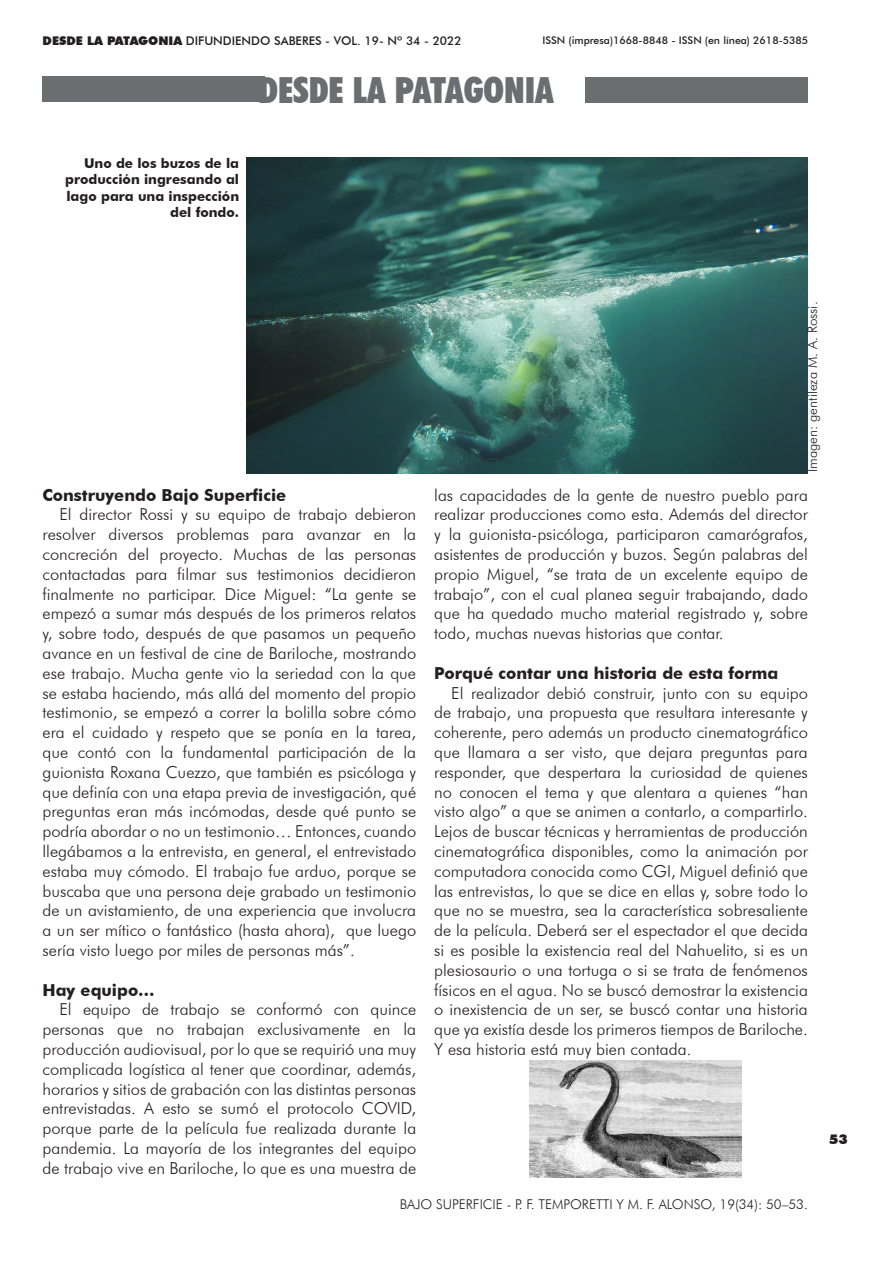
<style>
.page{position:relative;width:893px;height:1263px;background:#fff}
.page>*{position:absolute;margin:0;border:0;box-sizing:border-box;transform-origin:0 0}
.t1{font:900 condensed 36px "Futura BT";color:#6c6d70}
.Predeterminado{font:300 16.5px/19.8px "Futura BT";color:#231f20;text-align:justify}
.Predeterminado-2{font:700 16.5px "Futura BT";color:#231f20}
.t2{font:700 13.5px/16.5px "Futura BT";color:#231f20;text-align:right}
.t3{font:300 13.5px "Futura BT";color:#222}
.t4{font:300 13.5px "Futura BT";color:#231f20}
.t5{font:900 13.5px "Futura BT";color:#231f20}
.t6{font:500 12px "Futura BT";color:#231f20}
.t7{font:500 10.5px "Futura BT";color:#231f20}
.s1{font-weight:900}
.s2{color:#231f20}
</style>
<div class="page">
<div style="left:43px;top:77px;width:222px;height:25px;background:#6c6d70"></div>
<div style="left:586px;top:78px;width:222px;height:25px;background:#6c6d70"></div>
<img style="left:246px;top:157px;width:562px;height:316px">
<img style="left:529px;top:1060px;width:213px;height:118px">
<p class="t6" style="left:43px;top:33px;width:421px"><span class="s1">DESDE LA PATAGONIA</span> DIFUNDIENDO SABERES - VOL. 19- Nº 34 - 2022</p>
<p class="t7" style="left:542px;top:34px;width:267px">ISSN (impresa)1668-8848 - ISSN (en línea) 2618-5385</p>
<p class="t1" style="left:258px;top:68px;width:297px">DESDE LA PATAGONIA</p>
<p class="t2" style="left:84px;top:154px;width:157px">Uno de los buzos de la</p>
<p class="t2" style="left:65px;top:171px;width:176px">producción ingresando al lago para una inspección del fondo.</p>
<p class="Predeterminado-2" style="left:43px;top:485px;width:245px">Construyendo Bajo Superficie</p>
<p class="Predeterminado" style="left:43px;top:504px;width:375px;text-indent:17px">El director Rossi y su equipo de trabajo debieron resolver diversos problemas para avanzar en la concreción del proyecto. Muchas de las personas contactadas para filmar sus testimonios decidieron finalmente no participar. Dice Miguel: “La gente se empezó a sumar más después de los primeros relatos y, sobre todo, después de que pasamos un pequeño avance en un festival de cine de Bariloche, mostrando ese trabajo. Mucha gente vio la seriedad con la que se estaba haciendo, más allá del momento del propio testimonio, se empezó a correr la bolilla sobre cómo era el cuidado y respeto que se ponía en la tarea, que contó con la fundamental participación de la guionista Roxana Cuezzo, que también es psicóloga y que definía con una etapa previa de investigación, qué preguntas eran más incómodas, desde qué punto se podría abordar o no un testimonio… Entonces, cuando llegábamos a la entrevista, en general, el entrevistado estaba muy cómodo. El trabajo fue arduo, porque se buscaba que una persona deje grabado un testimonio de un avistamiento, de una experiencia que involucra a un ser mítico o fantástico (hasta ahora), que luego sería visto luego por miles de personas más”.</p>
<p class="Predeterminado-2" style="left:43px;top:980px;width:114px">Hay equipo…</p>
<p class="Predeterminado" style="left:43px;top:999px;width:375px;text-indent:17px">El equipo de trabajo se conformó con quince personas que no trabajan exclusivamente en la producción audiovisual, por lo que se requirió una muy complicada logística al tener que coordinar, además, horarios y sitios de grabación con las distintas personas entrevistadas. A esto se sumó el protocolo COVID, porque parte de la película fue realizada durante la pandemia. La mayoría de los integrantes del equipo de trabajo vive en Bariloche, lo que es una muestra de</p>
<p class="t4" style="left:804px;top:472px;width:172px;rotate:-90deg">Imagen: gentileza M. A. Rossi.</p>
<p class="Predeterminado" style="left:434px;top:485px;width:375px">las capacidades de la gente de nuestro pueblo para realizar producciones como esta. Además del director y la guionista-psicóloga, participaron camarógrafos, asistentes de producción y buzos. Según palabras del propio Miguel, “se trata de un excelente equipo de trabajo”, con el cual planea seguir trabajando, dado que ha quedado mucho material registrado y, sobre todo, muchas nuevas historias que contar.</p>
<p class="Predeterminado-2" style="left:434px;top:663px;width:346px">Porqué contar una historia de esta forma</p>
<p class="Predeterminado" style="left:434px;top:683px;width:375px;text-indent:17px">El realizador debió construir, junto con su equipo de trabajo, una propuesta que resultara interesante y coherente, pero además un producto cinematográfico que llamara a ser visto, que dejara preguntas para responder, que despertara la curiosidad de quienes no conocen el tema y que alentara a quienes “han visto algo” a que se animen a contarlo, a compartirlo.<br>Lejos de buscar técnicas y herramientas de producción cinematográfica disponibles, como la animación por computadora conocida como CGI, Miguel definió que las entrevistas, lo que se dice en ellas y, sobre todo lo que no se muestra, sea la característica sobresaliente de la película. Deberá ser el espectador el que decida si es posible la existencia real del Nahuelito, si es un plesiosaurio o una tortuga o si se trata de fenómenos físicos en el agua. No se buscó demostrar la existencia o inexistencia de un ser, se buscó contar una historia que ya existía desde los primeros tiempos de Bariloche.<br>Y esa historia está muy bien contada.</p>
<p class="t3" style="left:400px;top:1196px;width:410px">BAJO SUPERFICIE - P. F. TEMPORETTI Y M. F. ALONSO, <span class="s2">19(34): 50–53.</span></p>
<p class="t5" style="left:829px;top:1131px;width:20px">53</p>
</div>
